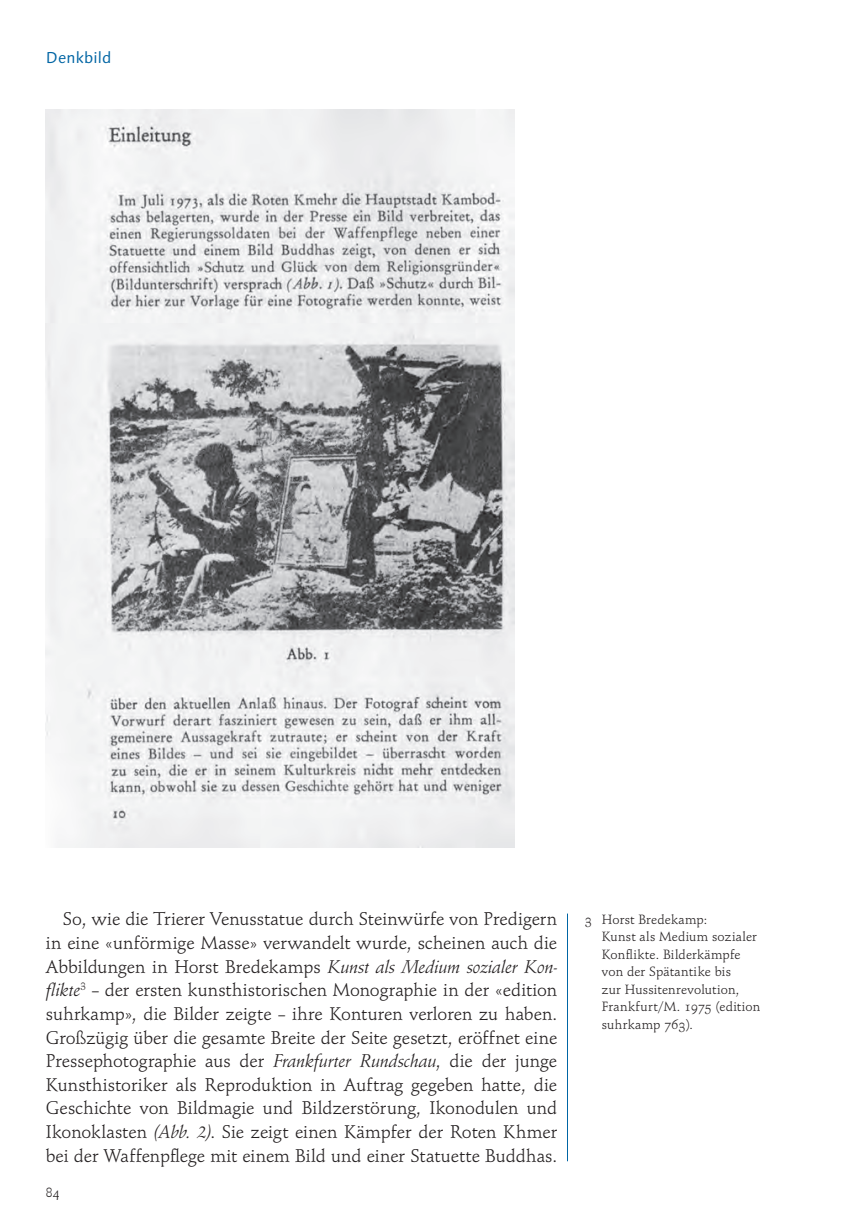
<style>
.page{position:relative;width:862px;height:1229px;background:#fff}
.page>*{position:absolute;margin:0;border:0;box-sizing:border-box;transform-origin:0 0}
.t1{font:19.25px/23.6px "Schneidler OSF";color:#231f20;text-align:justify}
.t2{font:15.75px "Linotype Syntax Os F";letter-spacing:.01em;color:#0065a4}
.t3{font:14px/17.5px "Schneidler OSF";letter-spacing:.015em;color:#231f20}
.s1{font-family:"Schneidler Ita"}
</style>
<div class="page">
<hr style="left:567px;top:913px;width:1px;height:248px;background:#0065a4">
<img style="left:46px;top:110px;width:469px;height:737px">
<p class="t2" style="left:46px;top:51px;width:67px">Denkbild</p>
<p class="t1" style="left:46px;top:908px;width:513px;text-indent:17px">So, wie die Trierer Venusstatue durch Steinwürfe von Predigern in eine «unförmige Masse» verwandelt wurde, scheinen auch die Abbildungen in Horst Bredekamps <span class="s1">Kunst als Medium sozialer Kon&shy;flikte</span><sup>3</sup> – der ersten kunsthistorischen Monographie in der «edition suhrkamp», die Bilder zeigte – ihre Konturen verloren zu haben.<br>Großzügig über die gesamte Breite der Seite gesetzt, eröffnet eine Pressephotographie aus der <span class="s1">Frankfurter Rundschau</span>, die der junge Kunsthistoriker als Reproduktion in Auftrag gegeben hatte, die Geschichte von Bildmagie und Bildzerstörung, Ikonodulen und Ikonoklasten <span class="s1">(Abb. 2)</span>. Sie zeigt einen Kämpfer der Roten Khmer bei der Waffenpflege mit einem Bild und einer Statuette Buddhas.</p>
<p class="t3" style="left:46px;top:1184px;width:15px">84</p>
<p class="t3" style="left:601px;top:911px;width:160px;text-indent:-17px">3 Horst Bredekamp:<br>Kunst als Medium sozialer<br>Konflikte. Bilderkämpfe von der Spätantike bis<br>zur Hussitenrevolution,<br>Frankfurt/M. 1975 (edition suhrkamp 763).</p>
</div>
